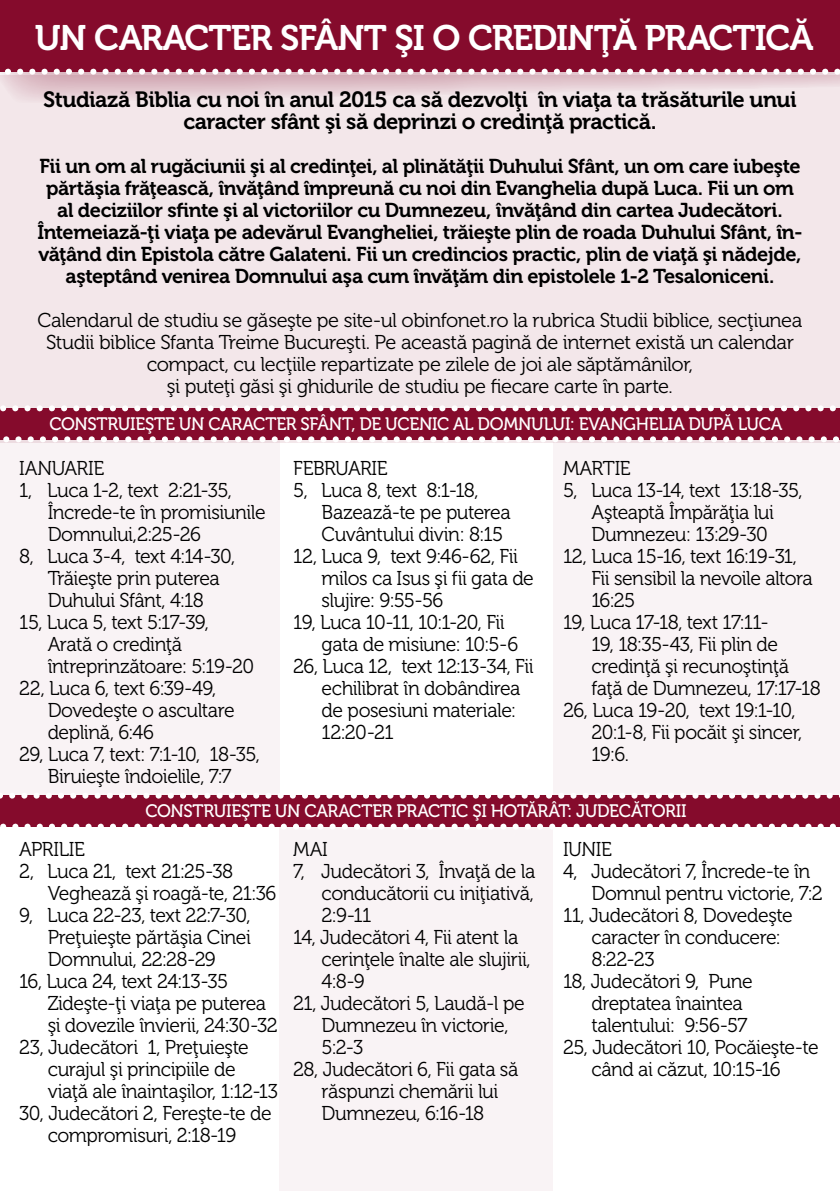
<style>
.page{position:relative;width:840px;height:1191px;background:#fff}
.page>*{position:absolute;margin:0;border:0;box-sizing:border-box;transform-origin:0 0}
.t1{font:35.2px "Museo 700";letter-spacing:-.03em;color:#fff}
.t2{font:22px/22px "Museo 700";letter-spacing:-.025em;color:#000;text-align:center}
.t3{font:20px/22px "Museo 300";letter-spacing:-.025em;color:#000;text-align:center}
.t4{font:20px/22px "Museo 700";letter-spacing:-.025em;color:#000;text-align:center}
.t5{font:18px "Museo 500";letter-spacing:-.02em;color:#fff}
</style>
<div class="page">
<div style="left:0;top:75px;width:839px;height:367px;background:#f3e7ea"></div>
<div style="left:0;top:424px;width:279px;height:379px;background:#f9f3f5"></div>
<div style="left:553px;top:424px;width:286px;height:379px;background:#f9f3f5"></div>
<div style="left:279px;top:822px;width:274px;height:369px;background:#f9f3f5"></div>
<div style="left:0;top:408px;width:839px;height:31px;background:#850b2c"></div>
<svg style="left:0;top:405px;width:840px;height:6px"></svg>
<svg style="left:0;top:436px;width:840px;height:6px"></svg>
<div style="left:0;top:795px;width:839px;height:31px;background:#850b2c"></div>
<svg style="left:0;top:792px;width:840px;height:6px"></svg>
<svg style="left:0;top:823px;width:840px;height:6px"></svg>
<svg style="left:0;top:75px;width:839px;height:25px"></svg>
<div style="left:0;top:0;width:839px;height:72px;background:#850b2c"></div>
<svg style="left:0;top:69px;width:840px;height:6px"></svg>
<h1 class="t1" style="left:35px;top:19px;width:780px">UN CARACTER SFÂNT ŞI O CREDINŢĂ PRACTICĂ</h1>
<p class="t2" style="left:43px;top:89px;width:754px">Studiază Biblia cu noi în anul 2015 ca să dezvolţi în viaţa ta trăsăturile unui caracter sfânt şi să deprinzi o credinţă practică.</p>
<p class="t4" style="left:37px;top:155px;width:766px">Fii un om al rugăciunii şi al credinţei, al plinătăţii Duhului Sfânt, un om care iubeşte părtăşia frăţească, învăţând împreună cu noi din Evanghelia după Luca. Fii un om al deciziilor sfinte şi al victoriilor cu Dumnezeu, învăţând din cartea Judecători.<br>Întemeiază-ţi viaţa pe adevărul Evangheliei, trăieşte plin de roada Duhului Sfânt, în&shy;văţând din Epistola către Galateni. Fii un credincios practic, plin de viaţă şi nădejde, aşteptând venirea Domnului aşa cum învăţăm din epistolele 1-2 Tesaloniceni.</p>
<p class="t3" style="left:38px;top:310px;width:765px">Calendarul de studiu se găseşte pe site-ul obinfonet.ro la rubrica Studii biblice, secţiunea Studii biblice Sfanta Treime Bucureşti. Pe această pagină de internet există un calendar compact, cu lecţiile repartizate pe zilele de joi ale săptămânilor,<br>şi puteţi găsi şi ghidurile de studiu pe fiecare carte în parte.</p>
<p class="t5" style="left:49px;top:414px;width:734px">CONSTRUIEŞTE UN CARACTER SFÂNT, DE UCENIC AL DOMNULUI: EVANGHELIA DUPĂ LUCA</p>
<p class="t3" style="left:19px;top:457px;width:86px">IANUARIE</p>
<p class="t3" style="left:19px;top:479px;width:214px">1, Luca 1-2, text 2:21-35,</p>
<p class="t3" style="left:48px;top:501px;width:219px">Încrede-te în promisiunile</p>
<p class="t3" style="left:48px;top:523px;width:155px">Domnului,2:25-26</p>
<p class="t3" style="left:19px;top:545px;width:217px">8, Luca 3-4, text 4:14-30,</p>
<p class="t3" style="left:48px;top:567px;width:174px">Trăieşte prin puterea</p>
<p class="t3" style="left:48px;top:589px;width:157px">Duhului Sfânt, 4:18</p>
<p class="t3" style="left:19px;top:611px;width:191px">15, Luca 5, text 5:17-39,</p>
<p class="t3" style="left:48px;top:633px;width:136px">Arată o credinţă</p>
<p class="t3" style="left:48px;top:655px;width:208px">întreprinzătoare: 5:19-20</p>
<p class="t3" style="left:19px;top:677px;width:198px">22, Luca 6, text 6:39-49,</p>
<p class="t3" style="left:48px;top:699px;width:188px">Dovedeşte o ascultare</p>
<p class="t3" style="left:48px;top:721px;width:108px">deplină, 6:46</p>
<p class="t3" style="left:19px;top:743px;width:242px">29, Luca 7, text: 7:1-10, 18-35,</p>
<p class="t3" style="left:48px;top:765px;width:185px">Biruieşte îndoielile, 7:7</p>
<p class="t3" style="left:293px;top:457px;width:96px">FEBRUARIE</p>
<p class="t3" style="left:293px;top:479px;width:187px">5, Luca 8, text 8:1-18,</p>
<p class="t3" style="left:321px;top:501px;width:190px">Bazează-te pe puterea</p>
<p class="t3" style="left:321px;top:523px;width:183px">Cuvântului divin: 8:15</p>
<p class="t3" style="left:293px;top:545px;width:226px">12, Luca 9, text 9:46-62, Fii</p>
<p class="t3" style="left:321px;top:567px;width:214px">milos ca Isus şi fii gata de</p>
<p class="t3" style="left:321px;top:589px;width:123px">slujire: 9:55-56</p>
<p class="t3" style="left:293px;top:611px;width:213px">19, Luca 10-11, 10:1-20, Fii</p>
<p class="t3" style="left:321px;top:633px;width:198px">gata de misiune: 10:5-6</p>
<p class="t3" style="left:293px;top:655px;width:242px">26, Luca 12, text 12:13-34, Fii</p>
<p class="t3" style="left:321px;top:677px;width:200px">echilibrat în dobândirea</p>
<p class="t3" style="left:321px;top:699px;width:196px">de posesiuni materiale:</p>
<p class="t3" style="left:321px;top:721px;width:73px">12:20-21</p>
<p class="t3" style="left:562px;top:457px;width:69px">MARTIE</p>
<p class="t3" style="left:562px;top:479px;width:241px">5, Luca 13-14, text 13:18-35,</p>
<p class="t3" style="left:591px;top:501px;width:184px">Aşteaptă Împărăţia lui</p>
<p class="t3" style="left:591px;top:523px;width:178px">Dumnezeu: 13:29-30</p>
<p class="t3" style="left:562px;top:545px;width:235px">12, Luca 15-16, text 16:19-31,</p>
<p class="t3" style="left:591px;top:567px;width:223px">Fii sensibil la nevoile altora</p>
<p class="t3" style="left:591px;top:589px;width:45px">16:25</p>
<p class="t3" style="left:562px;top:611px;width:207px">19, Luca 17-18, text 17:11-</p>
<p class="t3" style="left:591px;top:633px;width:188px">19, 18:35-43, Fii plin de</p>
<p class="t3" style="left:591px;top:655px;width:199px">credinţă şi recunoştinţă</p>
<p class="t3" style="left:591px;top:677px;width:231px">faţă de Dumnezeu, 17:17-18</p>
<p class="t3" style="left:562px;top:699px;width:234px">26, Luca 19-20, text 19:1-10,</p>
<p class="t3" style="left:591px;top:721px;width:212px">20:1-8, Fii pocăit şi sincer,</p>
<p class="t3" style="left:591px;top:743px;width:39px">19:6.</p>
<p class="t5" style="left:145px;top:801px;width:542px">CONSTRUIEŞTE UN CARACTER PRACTIC ŞI HOTĂRÂT: JUDECĂTORII</p>
<p class="t3" style="left:19px;top:838px;width:67px">APRILIE</p>
<p class="t3" style="left:19px;top:860px;width:215px">2, Luca 21, text 21:25-38</p>
<p class="t3" style="left:48px;top:882px;width:230px">Veghează şi roagă-te, 21:36</p>
<p class="t3" style="left:19px;top:904px;width:233px">9, Luca 22-23, text 22:7-30,</p>
<p class="t3" style="left:48px;top:926px;width:204px">Preţuieşte părtăşia Cinei</p>
<p class="t3" style="left:48px;top:948px;width:169px">Domnului, 22:28-29</p>
<p class="t3" style="left:19px;top:970px;width:210px">16, Luca 24, text 24:13-35</p>
<p class="t3" style="left:48px;top:992px;width:220px">Zideşte-ţi viaţa pe puterea</p>
<p class="t3" style="left:48px;top:1014px;width:231px">şi dovezile învierii, 24:30-32</p>
<p class="t3" style="left:19px;top:1036px;width:231px">23, Judecători 1, Preţuieşte</p>
<p class="t3" style="left:48px;top:1058px;width:189px">curajul şi principiile de</p>
<p class="t3" style="left:48px;top:1080px;width:232px">viaţă ale înaintaşilor, 1:12-13</p>
<p class="t3" style="left:19px;top:1102px;width:254px">30, Judecători 2, Fereşte-te de</p>
<p class="t3" style="left:48px;top:1124px;width:190px">compromisuri, 2:18-19</p>
<p class="t3" style="left:293px;top:838px;width:36px">MAI</p>
<p class="t3" style="left:293px;top:860px;width:244px">7, Judecători 3, Învaţă de la</p>
<p class="t3" style="left:321px;top:882px;width:214px">conducătorii cu iniţiativă,</p>
<p class="t3" style="left:321px;top:904px;width:51px">2:9-11</p>
<p class="t3" style="left:293px;top:926px;width:226px">14, Judecători 4, Fii atent la</p>
<p class="t3" style="left:321px;top:948px;width:210px">cerinţele înalte ale slujirii,</p>
<p class="t3" style="left:321px;top:970px;width:45px">4:8-9</p>
<p class="t3" style="left:293px;top:992px;width:233px">21, Judecători 5, Laudă-l pe</p>
<p class="t3" style="left:321px;top:1014px;width:188px">Dumnezeu în victorie,</p>
<p class="t3" style="left:321px;top:1036px;width:43px">5:2-3</p>
<p class="t3" style="left:293px;top:1058px;width:226px">28, Judecători 6, Fii gata să</p>
<p class="t3" style="left:321px;top:1080px;width:178px">răspunzi chemării lui</p>
<p class="t3" style="left:321px;top:1102px;width:164px">Dumnezeu, 6:16-18</p>
<p class="t3" style="left:562px;top:838px;width:50px">IUNIE</p>
<p class="t3" style="left:562px;top:860px;width:248px">4, Judecători 7, Încrede-te în</p>
<p class="t3" style="left:591px;top:882px;width:233px">Domnul pentru victorie, 7:2</p>
<p class="t3" style="left:562px;top:904px;width:231px">11, Judecători 8, Dovedeşte</p>
<p class="t3" style="left:591px;top:926px;width:191px">caracter în conducere:</p>
<p class="t3" style="left:591px;top:948px;width:65px">8:22-23</p>
<p class="t3" style="left:562px;top:970px;width:191px">18, Judecători 9, Pune</p>
<p class="t3" style="left:591px;top:992px;width:153px">dreptatea înaintea</p>
<p class="t3" style="left:591px;top:1014px;width:157px">talentului: 9:56-57</p>
<p class="t3" style="left:562px;top:1036px;width:257px">25, Judecători 10, Pocăieşte-te</p>
<p class="t3" style="left:591px;top:1058px;width:191px">când ai căzut, 10:15-16</p>
</div>
